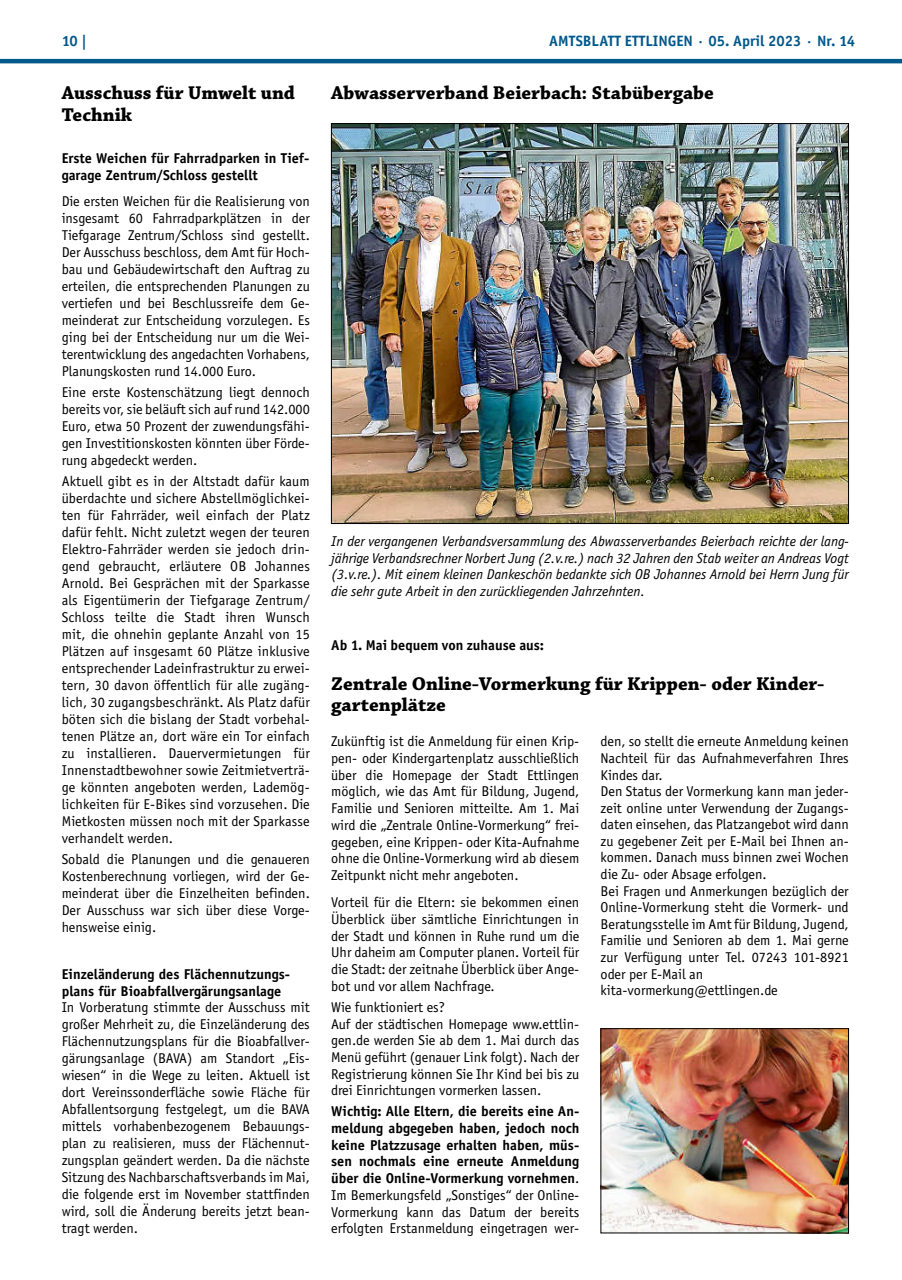
<style>
.page{position:relative;width:902px;height:1280px;background:#fff}
.page>*{position:absolute;margin:0;border:0;box-sizing:border-box;transform-origin:0 0}
.t1{font:700 19.5px/21.5px "Chaparral Pro";color:#000}
.t2{font:700 15px "Officina Sans";color:#00588b}
.t3{font:14.25px/17px "Officina Sans";color:#000;text-align:justify}
.t4{font:700 14.25px/16.6px "Officina Sans";color:#000}
.t5{font:italic 14.25px/16.5px "Officina Sans";color:#000;text-align:justify}
.s1{font-weight:400}
</style>
<div class="page">
<hr style="left:0;top:59px;width:901px;height:4px;background:#00588b">
<img style="left:333px;top:125px;width:513px;height:397px">
<img style="left:602px;top:1030px;width:244px;height:201px">
<div style="left:600px;top:1028px;width:248px;height:205px;border:1px solid #000"></div>
<p class="t2" style="left:62px;top:32px;width:27px">10 |</p>
<p class="t2" style="left:549px;top:32px;width:307px">AMTSBLATT ETTLINGEN · 05. April 2023 · Nr. 14</p>
<h1 class="t1" style="left:62px;top:83px;width:235px">Ausschuss für Umwelt und<br>Technik</h1>
<p class="t4" style="left:62px;top:150px;width:249px">Erste Weichen für Fahrradparken in Tief&shy;garage Zentrum/Schloss gestellt</p>
<p class="t3" style="left:62px;top:193px;width:250px">Die ersten Weichen für die Realisierung von insgesamt 60 Fahrradparkplätzen in der Tiefgarage Zentrum/Schloss sind gestellt.<br>Der Ausschuss beschloss, dem Amt für Hoch&shy;bau und Gebäudewirtschaft den Auftrag zu erteilen, die entsprechenden Planungen zu vertiefen und bei Beschlussreife dem Ge&shy;meinderat zur Entscheidung vorzulegen. Es ging bei der Entscheidung nur um die Wei&shy;terentwicklung des angedachten Vorhabens, Planungskosten rund 14.000 Euro.</p>
<p class="t3" style="left:62px;top:384px;width:250px">Eine erste Kostenschätzung liegt dennoch bereits vor, sie beläuft sich auf rund 142.000<br>Euro, etwa 50 Prozent der zuwendungsfähi&shy;gen Investitionskosten könnten über Förde&shy;rung abgedeckt werden.</p>
<p class="t3" style="left:62px;top:473px;width:250px">Aktuell gibt es in der Altstadt dafür kaum überdachte und sichere Abstellmöglichkei&shy;ten für Fahrräder, weil einfach der Platz dafür fehlt. Nicht zuletzt wegen der teuren Elektro-Fahrräder werden sie jedoch drin&shy;gend gebraucht, erläutere OB Johannes Arnold. Bei Gesprächen mit der Sparkasse als Eigentümerin der Tiefgarage Zentrum/ Schloss teilte die Stadt ihren Wunsch mit, die ohnehin geplante Anzahl von 15<br>Plätzen auf insgesamt 60 Plätze inklusive entsprechender Ladeinfrastruktur zu erwei&shy;tern, 30 davon öffentlich für alle zugäng&shy;lich, 30 zugangsbeschränkt. Als Platz dafür böten sich die bislang der Stadt vorbehal&shy;tenen Plätze an, dort wäre ein Tor einfach zu installieren. Dauervermietungen für Innenstadtbewohner sowie Zeitmietverträ&shy;ge könnten angeboten werden, Lademög&shy;lichkeiten für E-Bikes sind vorzusehen. Die Mietkosten müssen noch mit der Sparkasse verhandelt werden.</p>
<p class="t3" style="left:62px;top:850px;width:250px">Sobald die Planungen und die genaueren Kostenberechnung vorliegen, wird der Ge&shy;meinderat über die Einzelheiten befinden.<br>Der Ausschuss war sich über diese Vorge&shy;hensweise einig.</p>
<p class="t4" style="left:62px;top:965px;width:230px">Einzeländerung des Flächennutzungs&shy;plans für Bioabfallvergärungsanlage</p>
<p class="t3" style="left:62px;top:999px;width:250px">In Vorberatung stimmte der Ausschuss mit großer Mehrheit zu, die Einzeländerung des Flächennutzungsplans für die Bioabfallver&shy;gärungsanlage (BAVA) am Standort „Eis&shy;wiesen“ in die Wege zu leiten. Aktuell ist dort Vereinssonderfläche sowie Fläche für Abfallentsorgung festgelegt, um die BAVA mittels vorhabenbezogenem Bebauungs&shy;plan zu realisieren, muss der Flächennut&shy;zungsplan geändert werden. Da die nächste Sitzung des Nachbarschaftsverbands im Mai, die folgende erst im November stattfinden wird, soll die Änderung bereits jetzt bean&shy;tragt werden.</p>
<h1 class="t1" style="left:331px;top:83px;width:384px">Abwasserverband Beierbach: Stabübergabe</h1>
<p class="t5" style="left:331px;top:533px;width:519px">In der vergangenen Verbandsversammlung des Abwasserverbandes Beierbach reichte der lang&shy;jährige Verbandsrechner Norbert Jung (2.v.re.) nach 32 Jahren den Stab weiter an Andreas Vogt (3.v.re.). Mit einem kleinen Dankeschön bedankte sich OB Johannes Arnold bei Herrn Jung für die sehr gute Arbeit in den zurückliegenden Jahrzehnten.</p>
<p class="t4" style="left:331px;top:637px;width:214px">Ab 1. Mai bequem von zuhause aus:</p>
<h1 class="t1" style="left:331px;top:674px;width:494px;line-height:21px">Zentrale Online-Vormerkung für Krippen- oder Kinder&shy;gartenplätze</h1>
<p class="t3" style="left:331px;top:733px;width:250px">Zukünftig ist die Anmeldung für einen Krip&shy;pen- oder Kindergartenplatz ausschließlich über die Homepage der Stadt Ettlingen möglich, wie das Amt für Bildung, Jugend, Familie und Senioren mitteilte. Am 1. Mai wird die „Zentrale Online-Vormerkung“ frei&shy;gegeben, eine Krippen- oder Kita-Aufnahme ohne die Online-Vormerkung wird ab diesem Zeitpunkt nicht mehr angeboten.</p>
<p class="t3" style="left:331px;top:894px;width:250px">Vorteil für die Eltern: sie bekommen einen Überblick über sämtliche Einrichtungen in der Stadt und können in Ruhe rund um die Uhr daheim am Computer planen. Vorteil für die Stadt: der zeitnahe Überblick über Ange&shy;bot und vor allem Nachfrage.</p>
<p class="t3" style="left:331px;top:999px;width:250px;text-align:left">Wie funktioniert es?<br>Auf der städtischen Homepage www.ettlin&shy;gen.de werden Sie ab dem 1. Mai durch das Menü geführt (genauer Link folgt). Nach der Registrierung können Sie Ihr Kind bei bis zu drei Einrichtungen vormerken lassen.</p>
<p class="t4" style="left:331px;top:1103px;width:250px;text-align:justify">Wichtig: Alle Eltern, die bereits eine An&shy;meldung abgegeben haben, jedoch noch keine Platzzusage erhalten haben, müs&shy;sen nochmals eine erneute Anmeldung über die Online-Vormerkung vornehmen<span class="s1">.<br>Im Bemerkungsfeld „Sonstiges“ der Online-Vormerkung kann das Datum der bereits erfolgten Erstanmeldung eingetragen wer-</span></p>
<p class="t3" style="left:600px;top:733px;width:250px;text-align:left">den, so stellt die erneute Anmeldung keinen Nachteil für das Aufnahmeverfahren Ihres Kindes dar.<br>Den Status der Vormerkung kann man jeder&shy;zeit online unter Verwendung der Zugangs&shy;daten einsehen, das Platzangebot wird dann zu gegebener Zeit per E-Mail bei Ihnen an&shy;kommen. Danach muss binnen zwei Wochen die Zu- oder Absage erfolgen.<br>Bei Fragen und Anmerkungen bezüglich der Online-Vormerkung steht die Vormerk- und Beratungsstelle im Amt für Bildung, Jugend, Familie und Senioren ab dem 1. Mai gerne zur Verfügung unter Tel. 07243 101-8921 oder per E-Mail an kita-vormerkung@ettlingen.de</p>
</div>
